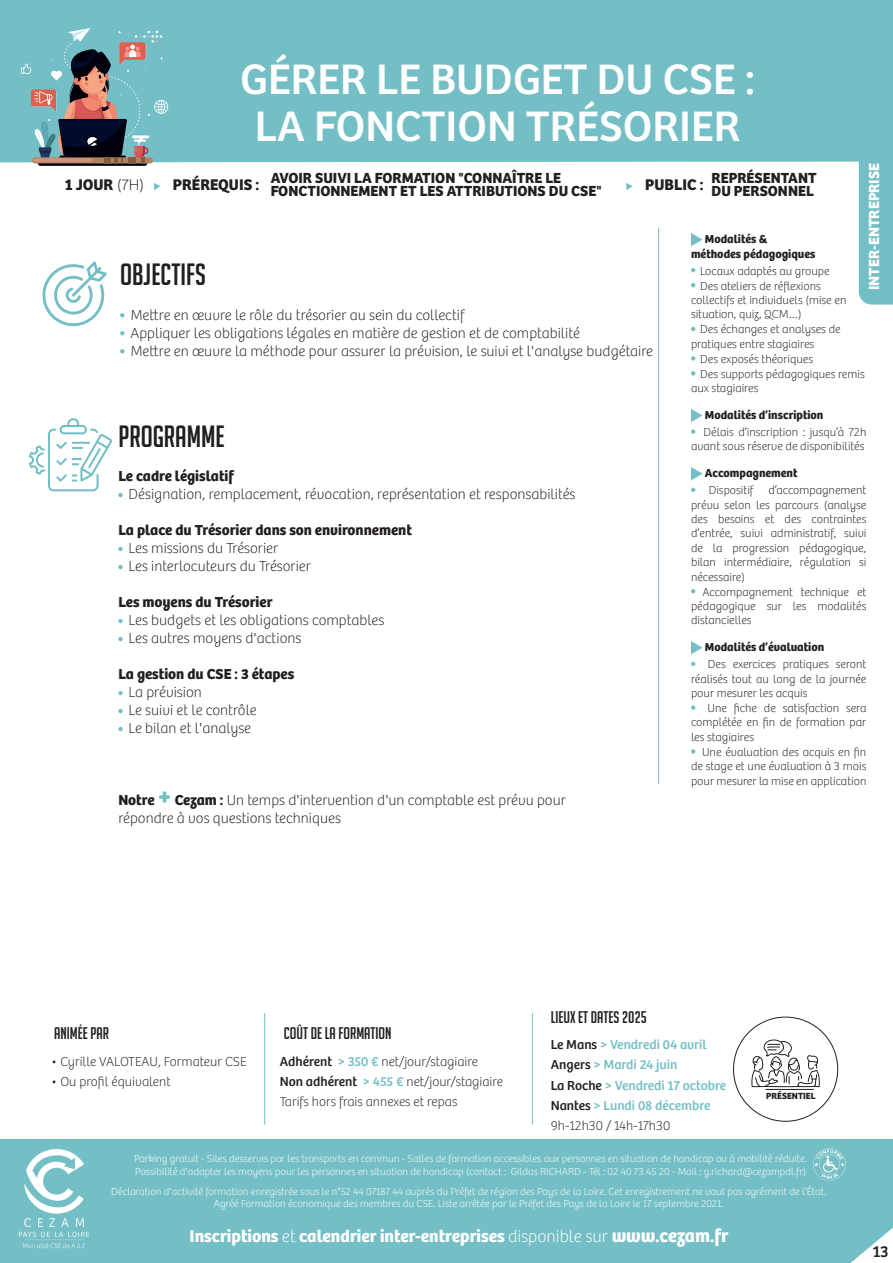
<style>
.page{position:relative;width:893px;height:1263px;background:#fff}
.page>*{position:absolute;margin:0;border:0;box-sizing:border-box;transform-origin:0 0}
.t1{font:44.25px/47.5px "Bree";color:#fff;text-align:center}
.t2{font:30px "Big Noodle Titling";color:#231f20}
.t3{font:700 17.55px "Bree";color:#fff}
.t4{font:16.5px "Big Noodle Titling";color:#231f20}
.t5{font:16.5px "Bree";color:#231f20}
.t6{font:700 16.05px "Bree";color:#231f20}
.t7{font:700 15.15px/12.8px "Bree";color:#231f20}
.t8{font:700 15.15px "Bree";color:#fff}
.t9{font:100 15px/18px "Bree";color:#231f20}
.t10{font:700 15px "Bree";color:#231f20}
.t11{font:100 13.5px/20.4px "Bree";color:#231f20}
.t12{font:13.5px/20.4px "Bree";color:#74bfc5}
.t13{font:100 12px/14.4px "Bree";color:#231f20;text-align:justify}
.t14{font:700 12px/14.4px "Bree";color:#231f20}
.t15{font:100 10.5px/12.6px "Bree";color:#fff;text-align:center}
.t16{font:700 9.3px "Bree";color:#231f20}
.s1{font-weight:100}
.s2{font-size:16.05px}
.s3{font-weight:700}
.s4{font-weight:700;font-size:25.5px;color:#74bfc5}
.s5{font-weight:400}
.s6{font-weight:400;color:#74bfc5}
.s7{color:#231f20}
.s8{font-weight:100;color:#231f20}
.s9{font-size:18.75px}
</style>
<div class="page">
<div style="left:0;top:1139px;width:893px;height:124px;background:#74bfc5"></div>
<svg style="left:813px;top:1148px;width:33px;height:33px"></svg>
<div style="left:0;top:0;width:893px;height:170px;background:#74bfc5"></div>
<svg style="left:851px;top:1227px;width:42px;height:36px"></svg>
<img style="left:18px;top:1149px;width:71px;height:100px">
<svg style="left:118px;top:493px;width:5px;height:4px"></svg>
<svg style="left:118px;top:547px;width:5px;height:4px"></svg>
<svg style="left:118px;top:565px;width:5px;height:4px"></svg>
<svg style="left:118px;top:619px;width:5px;height:4px"></svg>
<svg style="left:118px;top:637px;width:5px;height:4px"></svg>
<svg style="left:118px;top:691px;width:5px;height:4px"></svg>
<svg style="left:118px;top:709px;width:5px;height:4px"></svg>
<svg style="left:118px;top:727px;width:5px;height:4px"></svg>
<svg style="left:120px;top:349px;width:5px;height:4px"></svg>
<svg style="left:29px;top:418px;width:83px;height:73px"></svg>
<svg style="left:691px;top:356px;width:4px;height:5px"></svg>
<svg style="left:691px;top:371px;width:4px;height:5px"></svg>
<svg style="left:691px;top:409px;width:11px;height:13px"></svg>
<svg style="left:691px;top:429px;width:4px;height:5px"></svg>
<svg style="left:691px;top:467px;width:11px;height:13px"></svg>
<svg style="left:691px;top:488px;width:4px;height:4px"></svg>
<svg style="left:691px;top:589px;width:4px;height:4px"></svg>
<svg style="left:691px;top:641px;width:11px;height:13px"></svg>
<svg style="left:691px;top:662px;width:4px;height:4px"></svg>
<svg style="left:691px;top:705px;width:4px;height:5px"></svg>
<svg style="left:691px;top:749px;width:4px;height:5px"></svg>
<hr style="left:658px;top:227px;width:1px;height:557px;background:#74bfc5">
<hr style="left:264px;top:1013px;width:1px;height:111px;background:#74bfc5">
<hr style="left:532px;top:1013px;width:1px;height:111px;background:#74bfc5">
<svg style="left:751px;top:1039px;width:69px;height:51px"></svg>
<svg style="left:0;top:28px;width:893px;height:307px"></svg>
<h1 class="t1" style="left:240px;top:52px;width:516px">GÉRER LE BUDGET DU CSE :<br>LA FONCTION TRÉSORIER</h1>
<h3 class="t6" style="left:65px;top:172px;width:81px">1 JOUR <span class="s1">(7H)</span></h3>
<p class="t7" style="left:271px;top:170px;width:333px;text-indent:-98px"><span class="s2">PRÉREQUIS :</span> AVOIR SUIVI LA FORMATION "CONNAÎTRE LE<br>FONCTIONNEMENT ET LES ATTRIBUTIONS DU CSE"</p>
<p class="t8" style="left:862px;top:290px;width:129px;rotate:-90deg">INTER-ENTREPRISE</p>
<p class="t7" style="left:645px;top:170px;width:173px;text-align:right"><span class="s2">PUBLIC :</span> REPRÉSENTANT<br>DU PERSONNEL</p>
<p class="t14" style="left:691px;top:231px;width:126px;text-indent:14px">Modalités &amp; méthodes pédagogiques</p>
<p class="t13" style="left:700px;top:263px;width:131px">Locaux adaptés au groupe</p>
<p class="t13" style="left:700px;top:278px;width:122px">Des ateliers de réflexions</p>
<p class="t13" style="left:691px;top:292px;width:157px">collectifs et individuels (mise en</p>
<p class="t13" style="left:691px;top:306px;width:112px">situation, quiz, QCM…)</p>
<p class="t13" style="left:700px;top:321px;width:142px">Des échanges et analyses de</p>
<p class="t13" style="left:691px;top:336px;width:125px">pratiques entre stagiaires</p>
<p class="t13" style="left:700px;top:351px;width:115px">Des exposés théoriques</p>
<p class="t13" style="left:700px;top:366px;width:166px">Des supports pédagogiques remis</p>
<p class="t13" style="left:691px;top:380px;width:69px">aux stagiaires</p>
<p class="t14" style="left:705px;top:407px;width:120px">Modalités d’inscription</p>
<p class="t13" style="left:691px;top:424px;width:177px;text-align:right">Délais d’inscription : jusqu’à 72h avant sous réserve de disponibilités</p>
<p class="t14" style="left:705px;top:465px;width:94px">Accompagnement</p>
<p class="t13" style="left:691px;top:482px;width:177px;text-indent:18px">Dispositif d’accompagnement prévu selon les parcours (analyse des besoins et des contraintes d’entrée, suivi administratif, suivi de la progression pédagogique, bilan intermédiaire, régulation si nécessaire)</p>
<p class="t13" style="left:691px;top:584px;width:177px;text-indent:11px">Accompagnement technique et pédagogique sur les modalités distancielles</p>
<p class="t14" style="left:705px;top:639px;width:121px">Modalités d’évaluation</p>
<p class="t13" style="left:691px;top:656px;width:177px;text-indent:17px">Des exercices pratiques seront réalisés tout au long de la journée pour mesurer les acquis</p>
<p class="t13" style="left:691px;top:700px;width:177px;text-indent:16px">Une fiche de satisfaction sera complétée en fin de formation par les stagiaires</p>
<p class="t13" style="left:691px;top:744px;width:177px;text-indent:11px">Une évaluation des acquis en fin de stage et une évaluation à 3 mois pour mesurer la mise en application</p>
<h2 class="t2" style="left:120px;top:259px;width:87px">OBJECTIFS</h2>
<p class="t9" style="left:130px;top:305px;width:524px">Mettre en œuvre le rôle du trésorier au sein du collectif<br>Appliquer les obligations légales en matière de gestion et de comptabilité<br>Mettre en œuvre la méthode pour assurer la prévision, le suivi et l'analyse budgétaire</p>
<h2 class="t2" style="left:118px;top:420px;width:108px">PROGRAMME</h2>
<p class="t10" style="left:118px;top:464px;width:117px">Le cadre législatif</p>
<p class="t9" style="left:129px;top:484px;width:448px">Désignation, remplacement, révocation, représentation et responsabilités</p>
<p class="t10" style="left:118px;top:518px;width:295px">La place du Trésorier dans son environnement</p>
<p class="t9" style="left:129px;top:538px;width:184px">Les missions du Trésorier<br>Les interlocuteurs du Trésorier</p>
<p class="t10" style="left:118px;top:590px;width:156px">Les moyens du Trésorier</p>
<p class="t9" style="left:129px;top:610px;width:257px">Les budgets et les obligations comptables<br>Les autres moyens d'actions</p>
<p class="t10" style="left:118px;top:662px;width:178px">La gestion du CSE : 3 étapes</p>
<p class="t9" style="left:129px;top:682px;width:130px">La prévision<br>Le suivi et le contrôle<br>Le bilan et l'analyse</p>
<p class="t9" style="left:118px;top:790px;width:449px"><span class="s3">Notre</span> <span class="s4">+</span> <span class="s3">Cezam :</span> Un temps d'intervention d'un comptable est prévu pour répondre à vos questions techniques</p>
<h3 class="t4" style="left:54px;top:1024px;width:57px">ANIMÉE PAR</h3>
<p class="t11" style="left:51px;top:1050px;width:197px">• Cyrille VALOTEAU, Formateur CSE</p>
<p class="t11" style="left:51px;top:1071px;width:121px">• Ou profil équivalent</p>
<h3 class="t4" style="left:284px;top:1024px;width:109px">COÛT DE LA FORMATION</h3>
<p class="t11" style="left:280px;top:1050px;width:225px"><span class="s5">Adhérent</span> <span class="s6">&gt; 350 €</span> net/jour/stagiaire<br><span class="s5">Non adhérent</span> <span class="s6">&gt; 455 €</span> net/jour/stagiaire<br>Tarifs hors frais annexes et repas</p>
<h3 class="t4" style="left:551px;top:1008px;width:98px">LIEUX ET DATES 2025</h3>
<p class="t12" style="left:551px;top:1033px;width:177px"><span class="s7">Le Mans</span> &gt; Vendredi 04 avril<br><span class="s7">Angers</span> &gt; Mardi 24 juin<br><span class="s7">La Roche</span> &gt; Vendredi 17 octobre<br><span class="s7">Nantes</span> &gt; Lundi 08 décembre<br><span class="s8">9h-12h30 / 14h-17h30</span></p>
<p class="t16" style="left:766px;top:1088px;width:51px">PRÉSENTIEL</p>
<p class="t15" style="left:134px;top:1151px;width:674px;text-align:left">Parking gratuit - Sites desservis par les transports en commun - Salles de formation accessibles aux personnes en situation de handicap ou à mobilité réduite.<br>Possibilité d'adapter les moyens pour les personnes en situation de handicap (contact : Gildas RICHARD - Tél : 02 40 73 45 20 - Mail : g.richard@cezampdl.fr)</p>
<p class="t15" style="left:111px;top:1184px;width:716px">Déclaration d'activité formation enregistrée sous le n°52 44 07187 44 auprès du Préfet de région des Pays de la Loire. Cet enregistrement ne vaut pas agrément de l’État.<br>Agréé Formation économique des membres du CSE. Liste arrêtée par le Préfet des Pays de la Loire le 17 septembre 2021.</p>
<h3 class="t3" style="left:190px;top:1222px;width:540px">Inscriptions <span class="s1">et</span> calendrier inter-entreprises <span class="s1">disponible sur</span> <span class="s9">www.cezam.fr</span></h3>
<h3 class="t5" style="left:873px;top:1239px;width:17px">13</h3>
</div>
